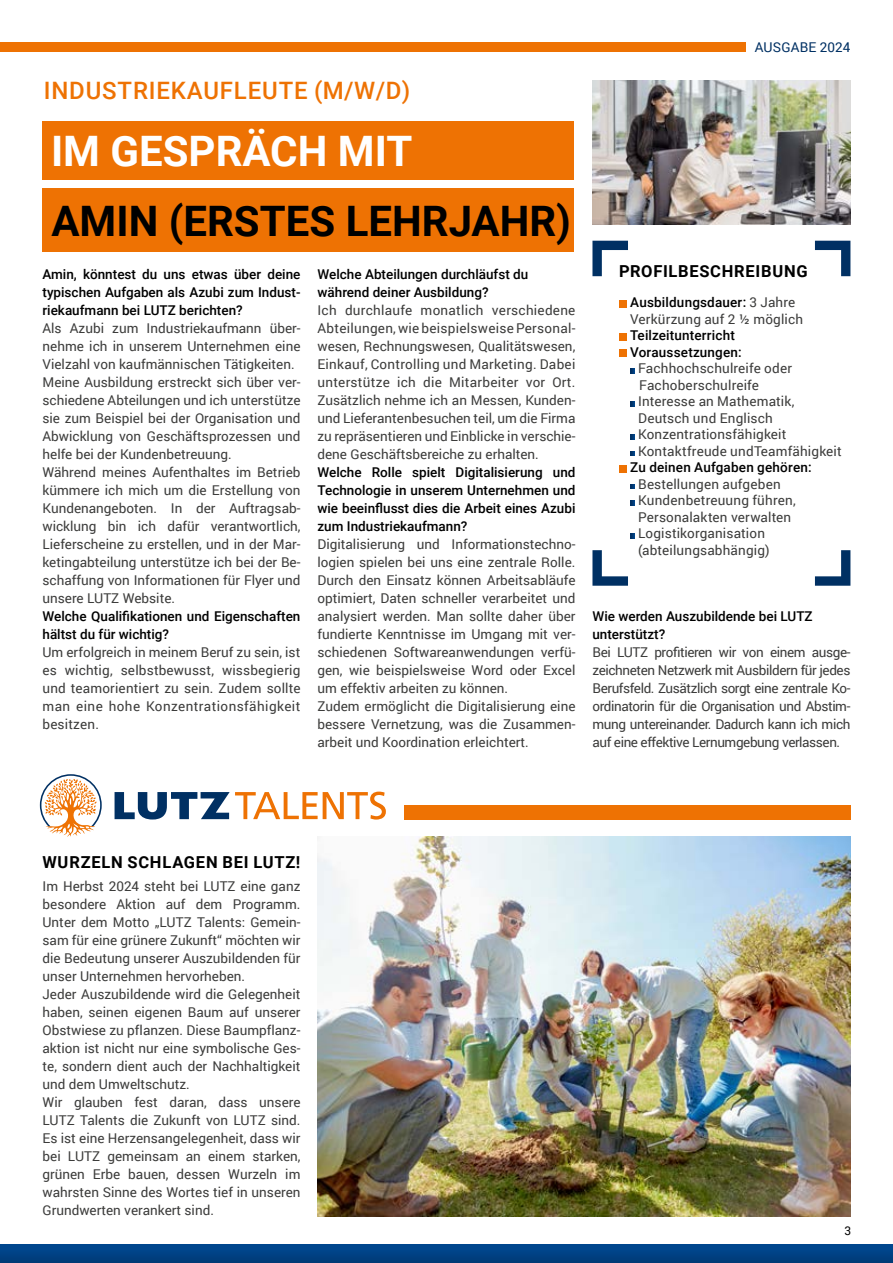
<style>
.page{position:relative;width:893px;height:1263px;background:#fff}
.page>*{position:absolute;margin:0;border:0;box-sizing:border-box;transform-origin:0 0}
.t1{font:700 42px "Roboto";color:#000}
.t2{font:700 42px "Roboto";color:#fff}
.t3{font:500 24px "Roboto";letter-spacing:.035em;color:#ee7203}
.t4{font:700 16.5px "Roboto";letter-spacing:.045em;color:#000}
.t5{font:13.5px/18px "Roboto";color:#3c3c3b}
.t6{font:500 13.5px/18px "Roboto";color:#000}
.t7{font:13.5px "Roboto";letter-spacing:.01em;color:#003063}
.t8{font:12px "Roboto";color:#000}
.s1{font-weight:500;color:#000}
</style>
<div class="page">
<div style="left:0;top:42px;width:746px;height:10px;background:#ee7203"></div>
<div style="left:0;top:1245px;width:893px;height:18px;background:linear-gradient(to right,#004183,#004183)"></div>
<div style="left:404px;top:805px;width:446px;height:15px;background:#ee7203"></div>
<svg style="left:115px;top:792px;width:271px;height:27px"></svg>
<svg style="left:40px;top:774px;width:62px;height:63px"></svg>
<div style="left:43px;top:121px;width:531px;height:58px;background:#ee7203"></div>
<div style="left:43px;top:188px;width:531px;height:64px;background:#ee7203"></div>
<img style="left:317px;top:837px;width:533px;height:379px">
<img style="left:592px;top:81px;width:259px;height:144px">
<div style="left:620px;top:300px;width:7px;height:7px;background:#ee7203"></div>
<div style="left:620px;top:333px;width:7px;height:7px;background:#ee7203"></div>
<div style="left:620px;top:350px;width:7px;height:7px;background:#ee7203"></div>
<svg style="left:630px;top:369px;width:5px;height:4px"></svg>
<svg style="left:630px;top:402px;width:5px;height:4px"></svg>
<svg style="left:630px;top:435px;width:5px;height:4px"></svg>
<svg style="left:630px;top:451px;width:5px;height:5px"></svg>
<div style="left:620px;top:465px;width:7px;height:7px;background:#ee7203"></div>
<svg style="left:630px;top:484px;width:5px;height:5px"></svg>
<svg style="left:630px;top:501px;width:5px;height:4px"></svg>
<svg style="left:630px;top:534px;width:5px;height:4px"></svg>
<svg style="left:592px;top:550px;width:36px;height:36px"></svg>
<svg style="left:592px;top:241px;width:36px;height:35px"></svg>
<svg style="left:815px;top:550px;width:35px;height:36px"></svg>
<svg style="left:815px;top:241px;width:35px;height:35px"></svg>
<h2 class="t3" style="left:44px;top:73px;width:368px">INDUSTRIEKAUFLEUTE (M/W/D)</h2>
<h1 class="t2" style="left:51px;top:121px;width:363px">IM GESPRÄCH MIT</h1>
<h1 class="t1" style="left:51px;top:191px;width:521px">AMIN (ERSTES LEHRJAHR)</h1>
<p class="t6" style="left:43px;top:264px;width:259px;text-align:justify">Amin, könntest du uns etwas über deine typischen Aufgaben als Azubi zum Indust&shy;riekaufmann bei LUTZ berichten?</p>
<p class="t5" style="left:43px;top:318px;width:259px">Als Azubi zum Industriekaufmann über&shy;nehme ich in unserem Unternehmen eine Vielzahl von kaufmännischen Tätigkeiten.<br>Meine Ausbildung erstreckt sich über ver&shy;schiedene Abteilungen und ich unterstütze sie zum Beispiel bei der Organisation und Abwicklung von Geschäftsprozessen und helfe bei der Kundenbetreuung.<br>Während meines Aufenthaltes im Betrieb kümmere ich mich um die Erstellung von Kundenangeboten. In der Auftragsab&shy;wicklung bin ich dafür verantwortlich, Lieferscheine zu erstellen, und in der Mar&shy;ketingabteilung unterstütze ich bei der Be&shy;schaffung von Informationen für Flyer und unsere LUTZ Website.</p>
<p class="t6" style="left:43px;top:606px;width:259px">Welche Qualifikationen und Eigenschaften hältst du für wichtig?</p>
<p class="t5" style="left:43px;top:642px;width:259px;text-align:justify">Um erfolgreich in meinem Beruf zu sein, ist es wichtig, selbstbewusst, wissbegierig und teamorientiert zu sein. Zudem sollte man eine hohe Konzentrationsfähigkeit besitzen.</p>
<p class="t6" style="left:317px;top:264px;width:212px">Welche Abteilungen durchläufst du während deiner Ausbildung?</p>
<p class="t5" style="left:317px;top:300px;width:259px;text-align:justify">Ich durchlaufe monatlich verschiedene Abteilungen, wie beispielsweise Personal&shy;wesen, Rechnungswesen, Qualitätswesen, Einkauf, Controlling und Marketing. Dabei unterstütze ich die Mitarbeiter vor Ort.<br>Zusätzlich nehme ich an Messen, Kunden&shy;und Lieferantenbesuchen teil, um die Firma zu repräsentieren und Einblicke in verschie&shy;dene Geschäftsbereiche zu erhalten.</p>
<p class="t6" style="left:317px;top:462px;width:259px;text-align:justify">Welche Rolle spielt Digitalisierung und Technologie in unserem Unternehmen und wie beeinflusst dies die Arbeit eines Azubi zum Industriekaufmann?</p>
<p class="t5" style="left:317px;top:534px;width:259px">Digitalisierung und Informationstechno&shy;logien spielen bei uns eine zentrale Rolle.<br>Durch den Einsatz können Arbeitsabläufe optimiert, Daten schneller verarbeitet und analysiert werden. Man sollte daher über fundierte Kenntnisse im Umgang mit ver&shy;schiedenen Softwareanwendungen verfü&shy;gen, wie beispielsweise Word oder Excel um effektiv arbeiten zu können.<br>Zudem ermöglicht die Digitalisierung eine bessere Vernetzung, was die Zusammen&shy;arbeit und Koordination erleichtert.</p>
<p class="t7" style="left:755px;top:38px;width:97px">AUSGABE 2024</p>
<p class="t4" style="left:619px;top:259px;width:190px">PROFILBESCHREIBUNG</p>
<p class="t5" style="left:630px;top:294px;width:174px;line-height:16.5px"><span class="s1">Ausbildungsdauer:</span> 3 Jahre<br>Verkürzung auf 2 ½ möglich</p>
<p class="t6" style="left:630px;top:327px;width:113px;line-height:16.5px">Teilzeitunterricht<br>Voraussetzungen:</p>
<p class="t5" style="left:638px;top:360px;width:205px;line-height:16.5px">Fachhochschulreife oder<br>Fachoberschulreife<br>Interesse an Mathematik,<br>Deutsch und Englisch<br>Konzentrationsfähigkeit<br>Kontaktfreude undTeamfähigkeit</p>
<p class="t6" style="left:630px;top:458px;width:183px">Zu deinen Aufgaben gehören:</p>
<p class="t5" style="left:638px;top:475px;width:159px;line-height:16.5px">Bestellungen aufgeben<br>Kundenbetreuung führen,<br>Personalakten verwalten<br>Logistikorganisation (abteilungsabhängig)</p>
<p class="t6" style="left:592px;top:606px;width:222px">Wie werden Auszubildende bei LUTZ unterstützt?</p>
<p class="t5" style="left:592px;top:642px;width:259px;text-align:justify">Bei LUTZ profitieren wir von einem ausge&shy;zeichneten Netzwerk mit Ausbildern für jedes Berufsfeld. Zusätzlich sorgt eine zentrale Ko&shy;ordinatorin für die Organisation und Abstim&shy;mung untereinander. Dadurch kann ich mich auf eine effektive Lernumgebung verlassen.</p>
<p class="t4" style="left:42px;top:851px;width:259px">WURZELN SCHLAGEN BEI LUTZ!</p>
<p class="t5" style="left:43px;top:876px;width:259px">Im Herbst 2024 steht bei LUTZ eine ganz besondere Aktion auf dem Programm.<br>Unter dem Motto „LUTZ Talents: Gemein&shy;sam für eine grünere Zukunft“ möchten wir die Bedeutung unserer Auszubildenden für unser Unternehmen hervorheben.<br>Jeder Auszubildende wird die Gelegenheit haben, seinen eigenen Baum auf unserer Obstwiese zu pflanzen. Diese Baumpflanz&shy;aktion ist nicht nur eine symbolische Ges&shy;te, sondern dient auch der Nachhaltigkeit und dem Umweltschutz.<br>Wir glauben fest daran, dass unsere LUTZ Talents die Zukunft von LUTZ sind.<br>Es ist eine Herzensangelegenheit, dass wir bei LUTZ gemeinsam an einem starken, grünen Erbe bauen, dessen Wurzeln im wahrsten Sinne des Wortes tief in unseren Grundwerten verankert sind.</p>
<p class="t8" style="left:845px;top:1223px;width:8px">3</p>
</div>
